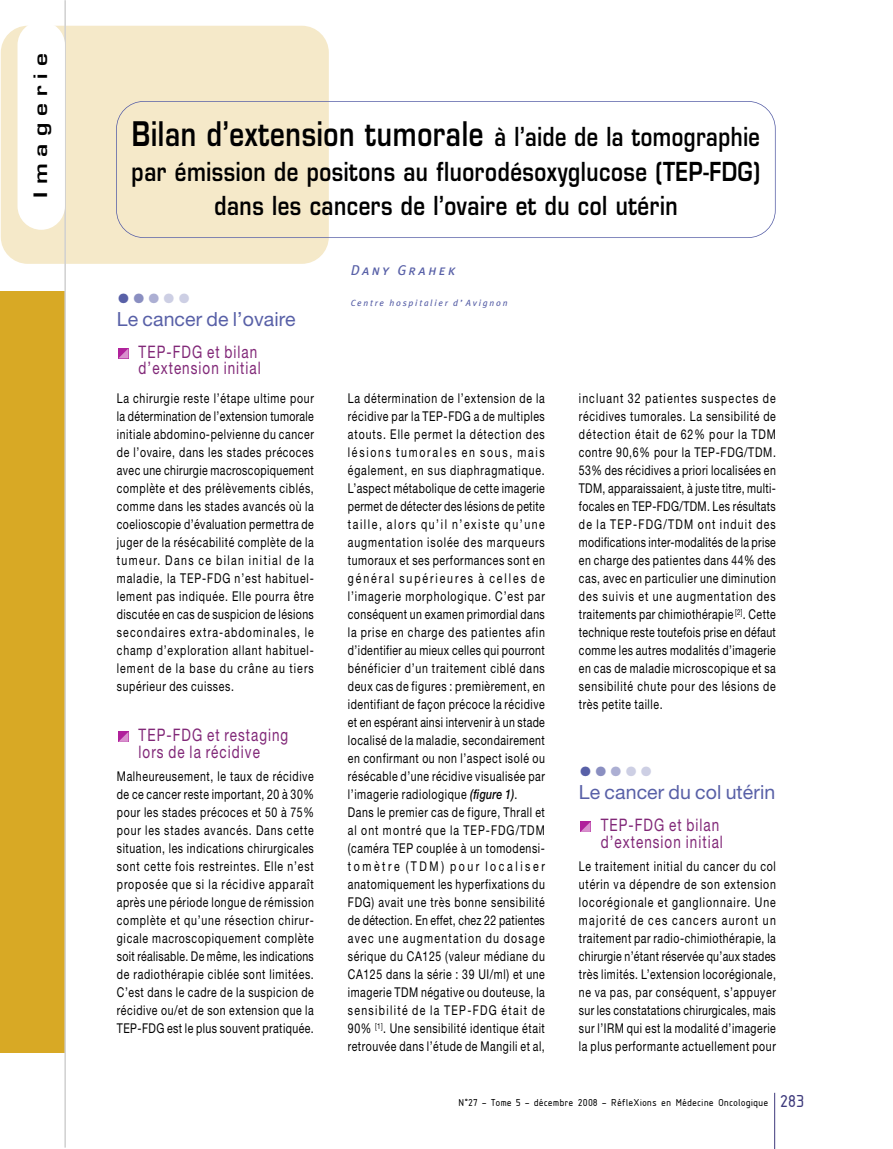
<style>
.page{position:relative;width:893px;height:1149px;background:#fff}
.page>*{position:absolute;margin:0;border:0;box-sizing:border-box;transform-origin:0 0}
.t1{font:600 33px "Eurostile";letter-spacing:.03em;color:#000;scale:.78 1}
.t2{font:27px "Helvetica Neue";color:#cdcfe4}
.t3{font:600 25.5px/34.5px "Eurostile";letter-spacing:.03em;color:#000;text-align:center;scale:.8 1}
.t4{font:19.5px "Helvetica Neue";letter-spacing:.005em;color:#5860a7}
.t5{font:600 18px "Eurostile";letter-spacing:.31em;color:#000;scale:1.25 1}
.t6{font:17.25px/16.5px "Helvetica Neue";letter-spacing:.08em;color:#812878;scale:.78 1}
.t7{font:italic 14.25px "Meta Plus Book Caps";letter-spacing:.17em;color:#5860a7}
.t8{font:13.5px/18px "Helvetica Neue";letter-spacing:.055em;color:#000;text-align:justify;scale:.78 1}
.t9{font:10.5px "Isonorm MN";letter-spacing:.06em;color:#000}
.t10{font:italic 9px "Meta Plus";letter-spacing:.195em;color:#5860a7}
.s1{font-size:25.5px}
.s2{color:#5860a7}
.s3{color:#8a8fc1}
.s4{color:#acafd3}
.s5{font-weight:500;font-style:italic}
.s6{font-size:18px;color:#3e3a7c}
</style>
<div class="page">
<hr style="left:774px;top:1092px;width:1px;height:56px;background:#3e3a7c">
<div style="left:0;top:291px;width:65px;height:761px;background:#d8a925"></div>
<div style="left:1px;top:26px;width:328px;height:238px;background:#f5e9c9;border-radius:27px"></div>
<hr style="left:64px;top:0;width:2px;height:1147px;background:#d0d0d0">
<div style="left:18px;top:21px;width:47px;height:209px;background:#fff;border-radius:24px"></div>
<svg style="left:580px;top:821px;width:10px;height:10px"></svg>
<svg style="left:118px;top:731px;width:10px;height:10px"></svg>
<svg style="left:118px;top:348px;width:10px;height:10px"></svg>
<div style="left:116px;top:101px;width:660px;height:137px;border:2px solid #5860a7;border-radius:28px"></div>
<h3 class="t5" style="left:34px;top:197px;width:117px;rotate:-90deg">Imagerie</h3>
<h1 class="t1" style="left:132px;top:121px;width:807px">Bilan d’extension tumorale <span class="s1">à l’aide de la tomographie</span></h1>
<h3 class="t3" style="left:132px;top:157px;width:787px">par émission de positons au fluorodésoxyglucose (TEP-FDG) dans les cancers de l’ovaire et du col utérin</h3>
<h2 class="t2" style="left:117px;top:288px;width:76px"><span class="s2">•</span><span class="s3">•</span><span class="s4">•</span>••</h2>
<h3 class="t4" style="left:117px;top:311px;width:180px">Le cancer de l’ovaire</h3>
<p class="t6" style="left:139px;top:345px;width:158px">TEP-FDG et bilan d’extension initial</p>
<p class="t8" style="left:117px;top:390px;width:254px">La chirurgie reste l’étape ultime pour la détermination de l’extension tumorale initiale abdomino-pelvienne du cancer de l’ovaire, dans les stades précoces avec une chirurgie macroscopiquement complète et des prélèvements ciblés, comme dans les stades avancés où la coelioscopie d’évaluation permettra de juger de la résécabilité complète de la tumeur. Dans ce bilan initial de la maladie, la TEP-FDG n’est habituel&shy;lement pas indiquée. Elle pourra être discutée en cas de suspicion de lésions secondaires extra-abdominales, le champ d’exploration allant habituel&shy;lement de la base du crâne au tiers supérieur des cuisses.</p>
<p class="t6" style="left:139px;top:728px;width:193px">TEP-FDG et restaging lors de la récidive</p>
<p class="t8" style="left:117px;top:768px;width:254px">Malheureusement, le taux de récidive de ce cancer reste important, 20 à 30% pour les stades précoces et 50 à 75% pour les stades avancés. Dans cette situation, les indications chirurgicales sont cette fois restreintes. Elle n’est proposée que si la récidive apparaît après une période longue de rémission complète et qu’une résection chirur&shy;gicale macroscopiquement complète soit réalisable. De même, les indications de radiothérapie ciblée sont limitées.<br>C’est dans le cadre de la suspicion de récidive ou/et de son extension que la TEP-FDG est le plus souvent pratiquée.</p>
<p class="t7" style="left:351px;top:262px;width:107px">Dany Grahek</p>
<p class="t10" style="left:351px;top:297px;width:158px">Centre hospitalier d’Avignon</p>
<p class="t8" style="left:348px;top:390px;width:254px;text-align:left">La détermination de l’extension de la récidive par la TEP-FDG a de multiples atouts. Elle permet la détection des lésions tumorales en sous, mais également, en sus diaphragmatique.<br>L’aspect métabolique de cette imagerie permet de détecter des lésions de petite taille, alors qu’il n’existe qu’une augmentation isolée des marqueurs tumoraux et ses performances sont en général supérieures à celles de l’imagerie morphologique. C’est par conséquent un examen primordial dans la prise en charge des patientes afin d’identifier au mieux celles qui pourront bénéficier d’un traitement ciblé dans deux cas de figures : premièrement, en identifiant de façon précoce la récidive et en espérant ainsi intervenir à un stade localisé de la maladie, secondairement en confirmant ou non l’aspect isolé ou résécable d’une récidive visualisée par l’imagerie radiologique <span class="s5">(figure 1)</span>.<br>Dans le premier cas de figure, Thrall et al ont montré que la TEP-FDG/TDM (caméra TEP couplée à un tomodensi&shy;tomètre (TDM) pour localiser anatomiquement les hyperfixations du FDG) avait une très bonne sensibilité de détection. En effet, chez 22 patientes avec une augmentation du dosage sérique du CA125 (valeur médiane du CA125 dans la série : 39 UI/ml) et une imagerie TDM négative ou douteuse, la sensibilité de la TEP-FDG était de 90% <sup>[1]</sup>. Une sensibilité identique était retrouvée dans l’étude de Mangili et al,</p>
<p class="t8" style="left:579px;top:390px;width:254px">incluant 32 patientes suspectes de récidives tumorales. La sensibilité de détection était de 62% pour la TDM contre 90,6% pour la TEP-FDG/TDM.<br>53% des récidives a priori localisées en TDM, apparaissaient, à juste titre, multi&shy;focales en TEP-FDG/TDM. Les résultats de la TEP-FDG/TDM ont induit des modifications inter-modalités de la prise en charge des patientes dans 44% des cas, avec en particulier une diminution des suivis et une augmentation des traitements par chimiothérapie <sup>[2]</sup>. Cette technique reste toutefois prise en défaut comme les autres modalités d’imagerie en cas de maladie microscopique et sa sensibilité chute pour des lésions de très petite taille.</p>
<h2 class="t2" style="left:579px;top:761px;width:76px"><span class="s2">•</span><span class="s3">•</span><span class="s4">•</span>••</h2>
<h3 class="t4" style="left:579px;top:785px;width:198px">Le cancer du col utérin</h3>
<p class="t6" style="left:601px;top:818px;width:158px">TEP-FDG et bilan d’extension initial</p>
<p class="t8" style="left:579px;top:858px;width:254px">Le traitement initial du cancer du col utérin va dépendre de son extension locorégionale et ganglionnaire. Une majorité de ces cancers auront un traitement par radio-chimiothérapie, la chirurgie n’étant réservée qu’aux stades très limités. L’extension locorégionale, ne va pas, par conséquent, s’appuyer sur les constatations chirurgicales, mais sur l’IRM qui est la modalité d’imagerie la plus performante actuellement pour</p>
<p class="t9" style="left:458px;top:1096px;width:347px">N°27 - Tome 5 - décembre 2008 - RéfleXions en Médecine Oncologique <span class="s6">283</span></p>
</div>
